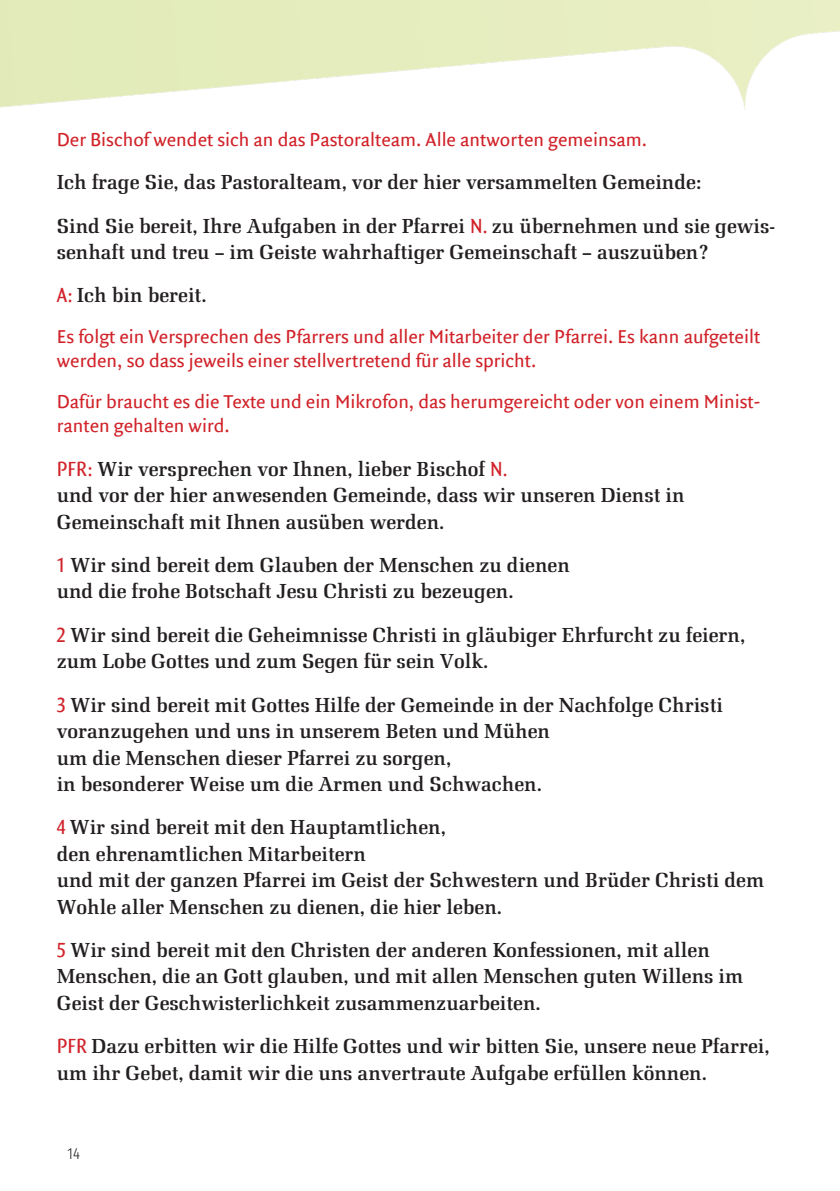
<style>
.page{position:relative;width:840px;height:1191px;background:#fff}
.page>*{position:absolute;margin:0;border:0;box-sizing:border-box;transform-origin:0 0}
.Redetext_des_Bischof{font:700 22px/26.4px "Adamas Retro";color:#231f20}
.Rubriken{font:20px/24px "FF Quadraat Sans Pro";color:#d1232a}
.t1{font:300 extra-condensed 16px "Fira Sans";color:#231f20}
.s1{font-family:"FF Quadraat Sans Pro";font-weight:400;font-stretch:condensed;color:#d1232a}
</style>
<div class="page">
<p class="Rubriken" style="left:57px;top:127px;width:591px">Der Bischof wendet sich an das Pastoralteam. Alle antworten gemeinsam.</p>
<p class="Redetext_des_Bischof" style="left:57px;top:170px;width:645px">Ich frage Sie, das Pastoralteam, vor der hier versammelten Gemeinde:</p>
<p class="Redetext_des_Bischof" style="left:57px;top:213px;width:719px">Sind Sie bereit, Ihre Aufgaben in der Pfarrei <span class="s1">N.</span> zu übernehmen und sie gewis&shy;senhaft und treu – im Geiste wahrhaftiger Gemeinschaft – auszuüben?</p>
<p class="Redetext_des_Bischof" style="left:57px;top:283px;width:151px"><span class="s1">A:</span> Ich bin bereit.</p>
<p class="Rubriken" style="left:57px;top:324px;width:704px">Es folgt ein Versprechen des Pfarrers und aller Mitarbeiter der Pfarrei. Es kann aufgeteilt werden, so dass jeweils einer stellvertretend für alle spricht.</p>
<p class="Rubriken" style="left:57px;top:389px;width:704px">Dafür braucht es die Texte und ein Mikrofon, das herumgereicht oder von einem Minist&shy;ranten gehalten wird.</p>
<p class="Redetext_des_Bischof" style="left:57px;top:456px;width:629px"><span class="s1">PFR:</span> Wir versprechen vor Ihnen, lieber Bischof <span class="s1">N.<br></span>und vor der hier anwesenden Gemeinde, dass wir unseren Dienst in<br>Gemeinschaft mit Ihnen ausüben werden.</p>
<p class="Redetext_des_Bischof" style="left:57px;top:552px;width:514px"><span class="s1">1</span> Wir sind bereit dem Glauben der Menschen zu dienen und die frohe Botschaft Jesu Christi zu bezeugen.</p>
<p class="Redetext_des_Bischof" style="left:57px;top:622px;width:689px"><span class="s1">2</span> Wir sind bereit die Geheimnisse Christi in gläubiger Ehrfurcht zu feiern, zum Lobe Gottes und zum Segen für sein Volk.</p>
<p class="Redetext_des_Bischof" style="left:57px;top:692px;width:667px"><span class="s1">3</span> Wir sind bereit mit Gottes Hilfe der Gemeinde in der Nachfolge Christi voranzugehen und uns in unserem Beten und Mühen<br>um die Menschen dieser Pfarrei zu sorgen,<br>in besonderer Weise um die Armen und Schwachen.</p>
<p class="Redetext_des_Bischof" style="left:57px;top:815px;width:708px"><span class="s1">4</span> Wir sind bereit mit den Hauptamtlichen,<br>den ehrenamtlichen Mitarbeitern<br>und mit der ganzen Pfarrei im Geist der Schwestern und Brüder Christi dem Wohle aller Menschen zu dienen, die hier leben.</p>
<p class="Redetext_des_Bischof" style="left:57px;top:937px;width:687px"><span class="s1">5</span> Wir sind bereit mit den Christen der anderen Konfessionen, mit allen<br>Menschen, die an Gott glauben, und mit allen Menschen guten Willens im<br>Geist der Geschwisterlichkeit zusammenzuarbeiten.</p>
<p class="Redetext_des_Bischof" style="left:57px;top:1034px;width:714px"><span class="s1">PFR</span> Dazu erbitten wir die Hilfe Gottes und wir bitten Sie, unsere neue Pfarrei, um ihr Gebet, damit wir die uns anvertraute Aufgabe erfüllen können.</p>
<p class="t1" style="left:68px;top:1141px;width:14px">14</p>
</div>
